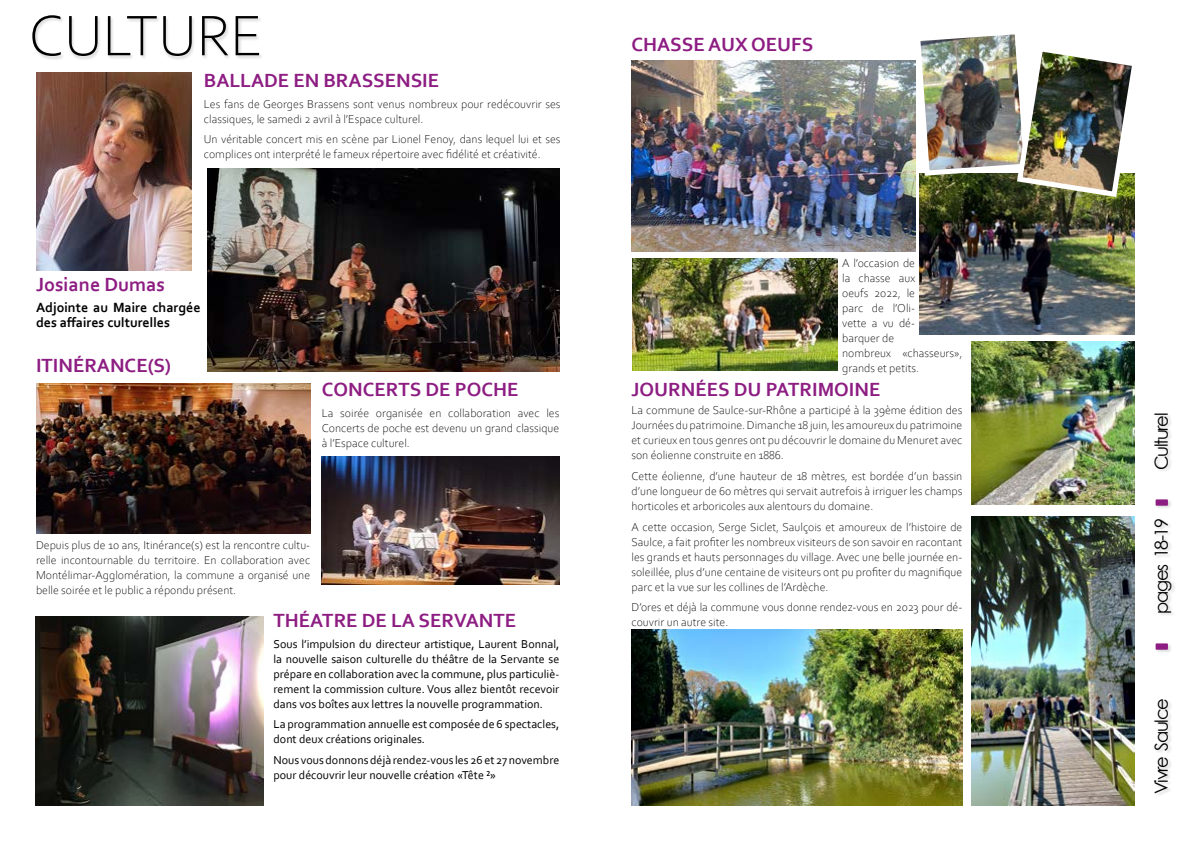
<style>
.page{position:relative;width:1191px;height:842px;background:#fff}
.page>*{position:absolute;margin:0;border:0;box-sizing:border-box;transform-origin:0 0}
.t1{font:300 60px "Corbel";color:#000}
.t2{font:700 20px "Corbel";color:#8d1d82}
.t3{font:18px "Century Gothic";letter-spacing:-.08em;color:#000}
.t4{font:700 14px/15px "Corbel";color:#000}
.t5{font:300 12px/15px "Corbel";color:#000;text-align:justify}
.t6{font:12px/15px "Corbel";color:#000}
</style>
<div class="page">
<div style="left:33px;top:15px;width:231px;height:45px;background:#000;opacity:.16"></div>
<div style="left:1154px;top:414px;width:22px;height:384px;background:#000;opacity:.16"></div>
<svg style="left:1155px;top:643px;width:12px;height:7px"></svg>
<svg style="left:1155px;top:499px;width:12px;height:7px"></svg>
<img style="left:36px;top:72px;width:155px;height:198px">
<img style="left:631px;top:61px;width:284px;height:191px">
<img style="left:919px;top:200px;width:215px;height:134px">
<img style="left:208px;top:168px;width:351px;height:203px">
<img style="left:36px;top:383px;width:274px;height:150px">
<img style="left:971px;top:517px;width:163px;height:289px">
<img style="left:971px;top:341px;width:163px;height:163px">
<img style="left:631px;top:630px;width:331px;height:176px">
<img style="left:322px;top:456px;width:238px;height:129px">
<img style="left:912px;top:34px;width:223px;height:166px">
<img style="left:633px;top:258px;width:204px;height:112px">
<img style="left:35px;top:617px;width:228px;height:189px">
<h1 class="t1" style="left:28px;top:-3px;width:236px">CULTURE</h1>
<h2 class="t2" style="left:204px;top:68px;width:237px">BALLADE EN BRASSENSIE</h2>
<p class="t5" style="left:204px;top:96px;width:358px">Les fans de Georges Brassens sont venus nombreux pour redécouvrir ses classiques, le samedi 2 avril à l’Espace culturel.</p>
<p class="t5" style="left:204px;top:131px;width:358px">Un véritable concert mis en scène par Lionel Fenoy, dans lequel lui et ses complices ont interprété le fameux répertoire avec fidélité et créativité.</p>
<h2 class="t2" style="left:36px;top:272px;width:130px">Josiane Dumas</h2>
<p class="t4" style="left:36px;top:299px;width:166px">Adjointe au Maire chargée des affaires culturelles</p>
<h2 class="t2" style="left:36px;top:353px;width:136px">ITINÉRANCE(S)</h2>
<h2 class="t2" style="left:322px;top:377px;width:198px">CONCERTS DE POCHE</h2>
<p class="t5" style="left:322px;top:405px;width:239px">La soirée organisée en collaboration avec les Concerts de poche est devenu un grand classique à l’Espace culturel.</p>
<p class="t5" style="left:36px;top:537px;width:276px">Depuis plus de 10 ans, Itinérance(s) est la rencontre cultu&shy;relle incontournable du territoire. En collaboration avec Montélimar-Agglomération, la commune a organisé une belle soirée et le public a répondu présent.</p>
<h2 class="t2" style="left:273px;top:608px;width:244px">THÉATRE DE LA SERVANTE</h2>
<p class="t6" style="left:273px;top:636px;width:287px;text-align:justify">Sous l’impulsion du directeur artistique, Laurent Bonnal, la nouvelle saison culturelle du théâtre de la Servante se prépare en collaboration avec la commune, plus particuliè&shy;rement la commission culture. Vous allez bientôt recevoir dans vos boîtes aux lettres la nouvelle programmation.</p>
<p class="t6" style="left:273px;top:716px;width:287px">La programmation annuelle est composée de 6 spectacles, dont deux créations originales.</p>
<p class="t6" style="left:273px;top:752px;width:287px">Nous vous donnons déjà rendez-vous les 26 et 27 novembre pour découvrir leur nouvelle création «Tête ²»</p>
<h2 class="t2" style="left:631px;top:32px;width:183px">CHASSE AUX OEUFS</h2>
<p class="t5" style="left:842px;top:255px;width:122px;text-align:left">A l’occasion de<br>la chasse aux<br>oeufs 2022, le<br>parc de l’Oli-<br>vette a vu dé-<br>barquer de<br>nombreux «chasseurs», grands et petits.</p>
<h2 class="t2" style="left:631px;top:377px;width:250px">JOURNÉES DU PATRIMOINE</h2>
<p class="t5" style="left:631px;top:402px;width:332px">La commune de Saulce-sur-Rhône a participé à la 39ème édition des Journées du patrimoine. Dimanche 18 juin, les amoureux du patrimoine et curieux en tous genres ont pu découvrir le domaine du Menuret avec son éolienne construite en 1886.</p>
<p class="t5" style="left:631px;top:468px;width:332px">Cette éolienne, d’une hauteur de 18 mètres, est bordée d’un bassin d’une longueur de 60 mètres qui servait autrefois à irriguer les champs horticoles et arboricoles aux alentours du domaine.</p>
<p class="t5" style="left:631px;top:519px;width:332px">A cette occasion, Serge Siclet, Saulçois et amoureux de l’histoire de Saulce, a fait profiter les nombreux visiteurs de son savoir en racontant les grands et hauts personnages du village. Avec une belle journée en&shy;soleillée, plus d’une centaine de visiteurs ont pu profiter du magnifique parc et la vue sur les collines de l’Ardèche.</p>
<p class="t5" style="left:631px;top:599px;width:332px">D’ores et déjà la commune vous donne rendez-vous en 2023 pour dé&shy;couvrir un autre site.</p>
<h3 class="t3" style="left:1148px;top:470px;width:58px;rotate:-90deg">Culturel</h3>
<h3 class="t3" style="left:1148px;top:614px;width:97px;rotate:-90deg">pages 18-19</h3>
<h3 class="t3" style="left:1148px;top:794px;width:97px;rotate:-90deg">Vivre Saulce</h3>
</div>
